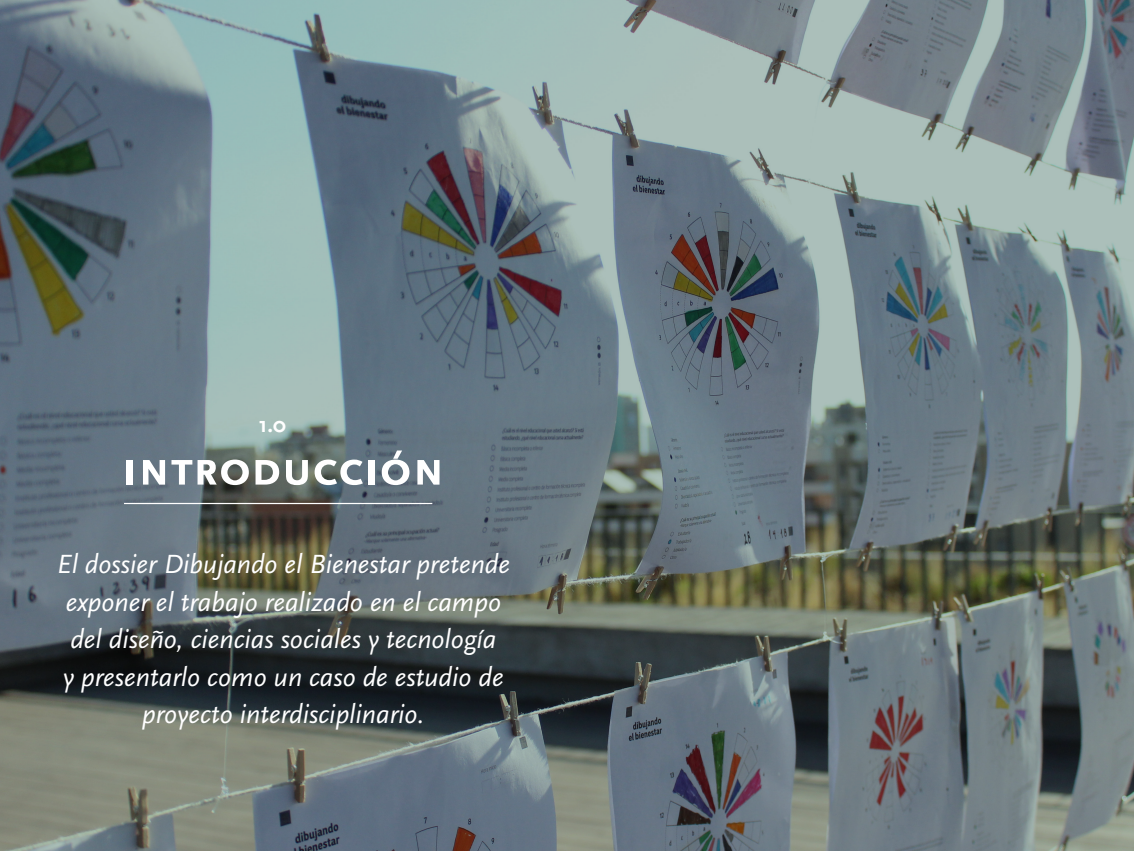
<style>
.page{position:relative;width:1134px;height:851px;background:#fff}
.page>*{position:absolute;margin:0;border:0;box-sizing:border-box;transform-origin:0 0}
.t1{font:50px "Scala Sans Bold SC";color:#fff}
.t2{font:italic 27.5px/37.5px "Scala Sans";color:#fff;text-align:center}
.t3{font:700 22.5px "Scala Sans Pro";color:#fff}
</style>
<div class="page">
<img style="left:0;top:0;width:1134px;height:850px">
<hr style="left:124px;top:503px;width:308px;height:1px;background:#fff">
<p class="t3" style="left:259px;top:411px;width:29px">1.0</p>
<h1 class="t1" style="left:122px;top:440px;width:325px">introducción</h1>
<p class="t2" style="left:57px;top:546px;width:455px">El dossier Dibujando el Bienestar pretende exponer el trabajo realizado en el campo del diseño, ciencias sociales y tecnología<br>y presentarlo como un caso de estudio de proyecto interdisciplinario.</p>
</div>
